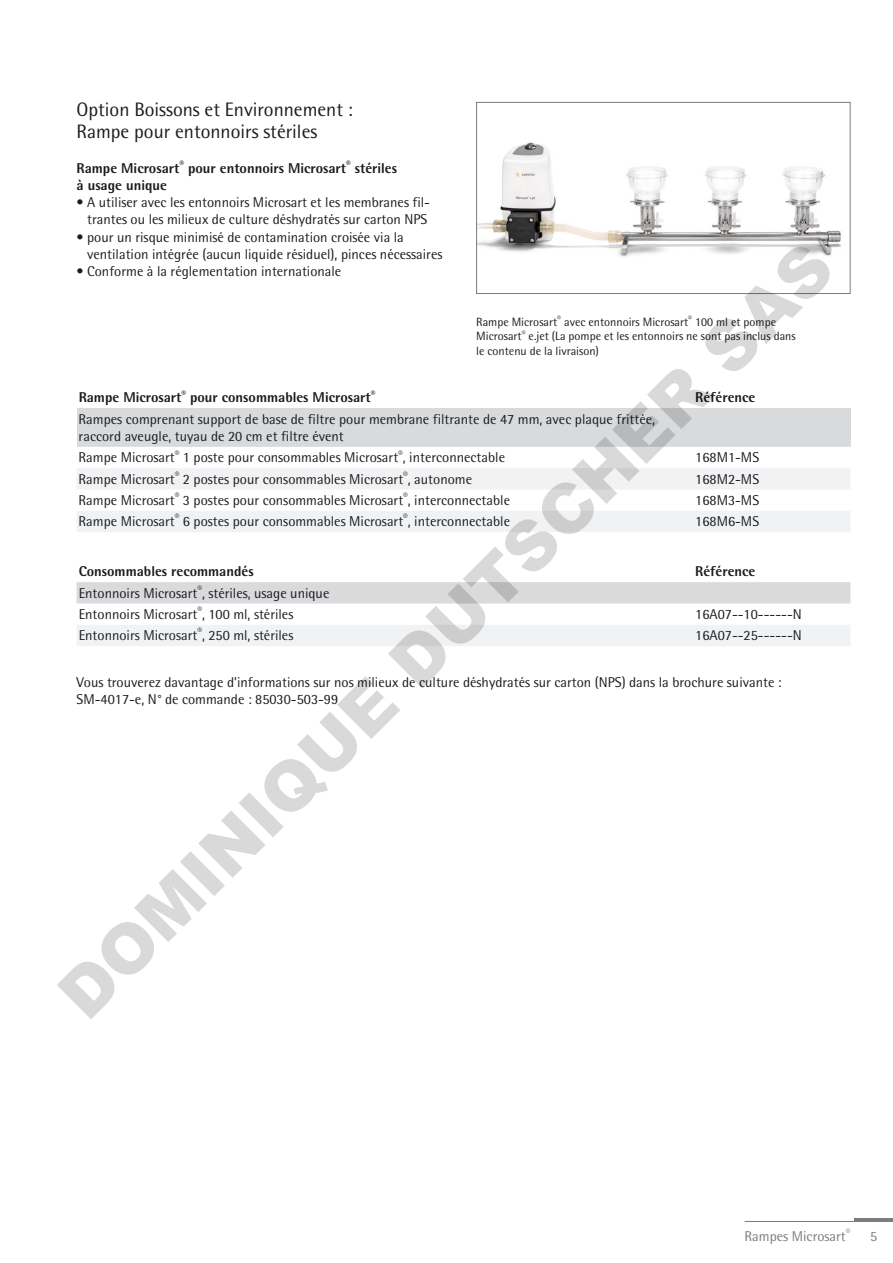
<style>
.page{position:relative;width:893px;height:1263px;background:#fff}
.page>*{position:absolute;margin:0;border:0;box-sizing:border-box;transform-origin:0 0}
.t1{font:900 67.95px "Arial";color:rgb(0 0 0/.15)}
.t2{font:19.5px/22.5px "Sartorius Rotis Sans 2013";color:#1b1c20}
.t3{font:14.25px/17.2px "Sartorius Rotis Sans 2013";color:#1b1c20}
.t4{font:800 14.25px/17.2px "Sartorius Rotis Sans 2013";color:#1b1c20}
.t5{font:14.25px "Sartorius Rotis Sans 2013";color:#7c7b7f}
.t6{font:12px/14.2px "Sartorius Rotis Sans 2013";color:#1b1c20}
</style>
<div class="page">
<hr style="left:855px;top:1218px;width:38px;height:3px;background:#7c7b7f">
<hr style="left:745px;top:1221px;width:148px;height:1px;background:#7c7b7f">
<div style="left:77px;top:408px;width:773px;height:39px;background:#d8dadc"></div>
<svg style="left:77px;top:468px;width:773px;height:64px;fill:#f1f2f3"></svg>
<div style="left:77px;top:582px;width:773px;height:21px;background:#d8dadc"></div>
<div style="left:77px;top:625px;width:773px;height:21px;background:#f1f2f3"></div>
<img style="left:478px;top:142px;width:364px;height:115px">
<div style="left:476px;top:102px;width:374px;height:192px;border:1px solid #7c7b7f"></div>
<h2 class="t2" style="left:77px;top:97px;width:278px">Option Boissons et Environnement :<br>Rampe pour entonnoirs stériles</h2>
<p class="t4" style="left:77px;top:159px;width:322px">Rampe Microsart<sup>®</sup> pour entonnoirs Microsart<sup>®</sup> stériles à usage unique</p>
<p class="t3" style="left:77px;top:193px;width:355px;text-align:center">• A utiliser avec les entonnoirs Microsart et les membranes fil&shy;trantes ou les milieux de culture déshydratés sur carton NPS</p>
<p class="t3" style="left:87px;top:228px;width:357px;text-indent:-11px">• pour un risque minimisé de contamination croisée via la ventilation intégrée (aucun liquide résiduel), pinces nécessaires</p>
<p class="t3" style="left:77px;top:262px;width:266px">• Conforme à la réglementation internationale</p>
<h1 class="t1" style="left:35px;top:971px;width:1063px;rotate:-45deg">DOMINIQUE DUTSCHER SAS</h1>
<p class="t6" style="left:476px;top:315px;width:321px">Rampe Microsart<sup>®</sup> avec entonnoirs Microsart<sup>®</sup> 100 ml et pompe<br>Microsart<sup>®</sup> e.jet (La pompe et les entonnoirs ne sont pas inclus dans le contenu de la livraison)</p>
<p class="t4" style="left:79px;top:389px;width:298px">Rampe Microsart<sup>®</sup> pour consommables Microsart<sup>®</sup></p>
<p class="t4" style="left:695px;top:389px;width:62px">Référence</p>
<p class="t3" style="left:79px;top:410px;width:578px">Rampes comprenant support de base de filtre pour membrane filtrante de 47 mm, avec plaque frittée, raccord aveugle, tuyau de 20 cm et filtre évent</p>
<p class="t3" style="left:79px;top:449px;width:428px">Rampe Microsart<sup>®</sup> 1 poste pour consommables Microsart<sup>®</sup>, interconnectable</p>
<p class="t3" style="left:695px;top:449px;width:65px">168M1-MS</p>
<p class="t3" style="left:79px;top:470px;width:395px">Rampe Microsart<sup>®</sup> 2 postes pour consommables Microsart<sup>®</sup>, autonome</p>
<p class="t3" style="left:695px;top:470px;width:65px">168M2-MS</p>
<p class="t3" style="left:79px;top:491px;width:433px">Rampe Microsart<sup>®</sup> 3 postes pour consommables Microsart<sup>®</sup>, interconnectable</p>
<p class="t3" style="left:695px;top:491px;width:65px">168M3-MS</p>
<p class="t3" style="left:79px;top:513px;width:433px">Rampe Microsart<sup>®</sup> 6 postes pour consommables Microsart<sup>®</sup>, interconnectable</p>
<p class="t3" style="left:695px;top:513px;width:65px">168M6-MS</p>
<p class="t4" style="left:79px;top:562px;width:176px">Consommables recommandés</p>
<p class="t4" style="left:695px;top:562px;width:62px">Référence</p>
<p class="t3" style="left:79px;top:582px;width:252px;line-height:21.3px">Entonnoirs Microsart<sup>®</sup>, stériles, usage unique<br>Entonnoirs Microsart<sup>®</sup>, 100 ml, stériles</p>
<p class="t3" style="left:695px;top:605px;width:108px">16A07--10------N</p>
<p class="t3" style="left:79px;top:627px;width:216px">Entonnoirs Microsart<sup>®</sup>, 250 ml, stériles</p>
<p class="t3" style="left:695px;top:627px;width:108px">16A07--25------N</p>
<p class="t3" style="left:77px;top:673px;width:707px">Vous trouverez davantage d’informations sur nos milieux de culture déshydratés sur carton (NPS) dans la brochure suivante :<br>SM-4017-e, N° de commande : 85030-503-99</p>
<p class="t5" style="left:745px;top:1228px;width:107px">Rampes Microsart<sup>®</sup></p>
<p class="t5" style="left:870px;top:1228px;width:9px">5</p>
</div>
